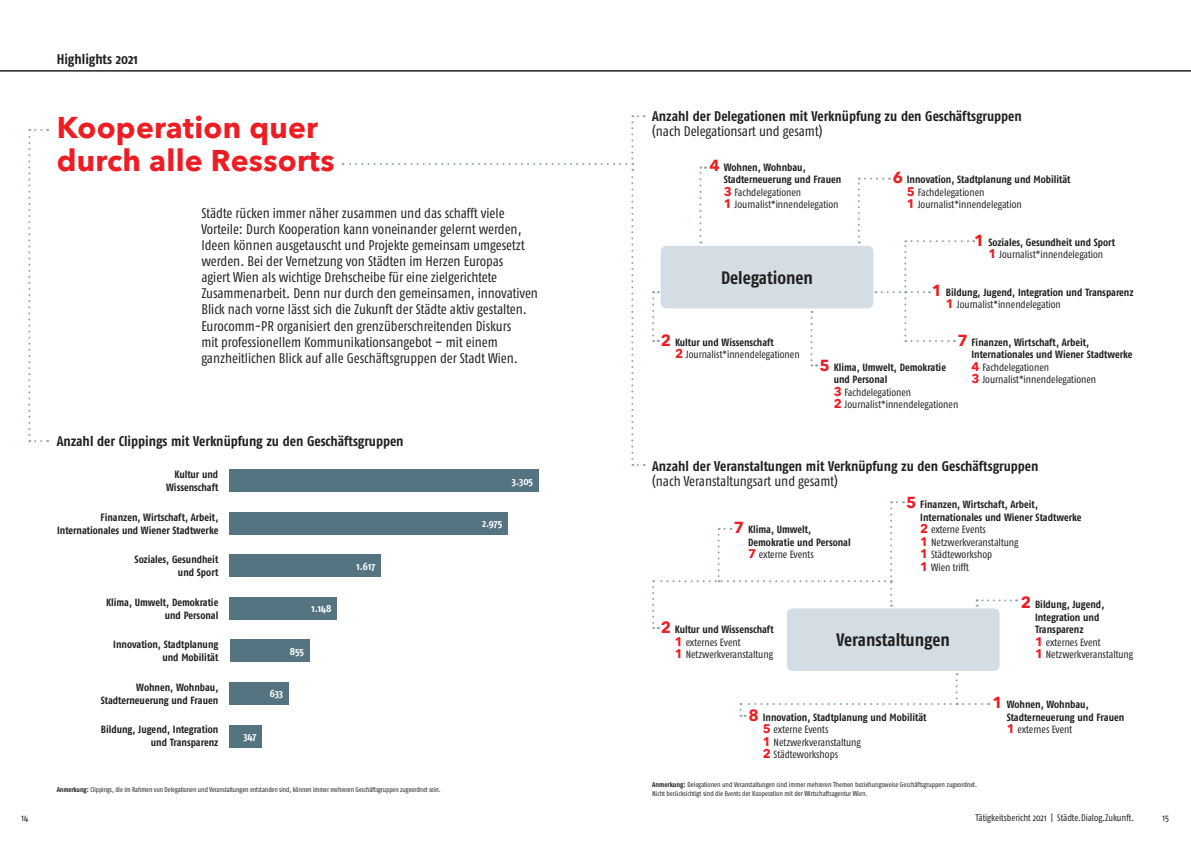
<style>
.page{position:relative;width:1191px;height:842px;background:#fff}
.page>*{position:absolute;margin:0;border:0;box-sizing:border-box;transform-origin:0 0}
.t1{font:700 30px/33px "Avenir Next";letter-spacing:.01em;color:#ee1d23}
.t2{font:700 18px "Fago Co";color:#231f20}
.t3{font:14px/16px "Fago Co";color:#231f20}
.t4{font:700 14px "Fago Co";letter-spacing:-.005em;color:#231f20}
.t5{font:700 10.5px/12.5px "Fago Co";color:#231f20;text-align:right}
.t6{font:10.5px/12.5px "Fago Co";color:#231f20}
.t7{font:700 10.5px "Fago Co";color:#fff}
.t8{font:9.5px "Fago Co";color:#231f20}
.t9{font:7px/9px "Fago Co";letter-spacing:-.005em;color:#231f20}
.s1{font-family:"Avenir Next";font-weight:700;font-size:16px;color:#ee1d23}
.s2{font-weight:700}
.s3{font-family:"Avenir Next";font-weight:700;font-size:12.5px;color:#ee1d23}
.s4{font-family:"Avenir Next";font-size:16px;color:#ee1d23}
.s5{font-family:"Avenir Next";font-size:12.5px;color:#ee1d23}
.s6{font-weight:400}
</style>
<div class="page">
<hr style="left:0;top:71px;width:1191px;height:1px;background:#231f20">
<svg style="left:28px;top:129px;width:20px;height:313px"></svg>
<svg style="left:342px;top:115px;width:302px;height:351px"></svg>
<div style="left:230px;top:512px;width:278px;height:23px;background:#557482"></div>
<div style="left:230px;top:597px;width:107px;height:23px;background:#557482"></div>
<div style="left:230px;top:682px;width:59px;height:23px;background:#557482"></div>
<div style="left:230px;top:725px;width:32px;height:22px;background:#557482"></div>
<div style="left:230px;top:469px;width:309px;height:23px;background:#557482"></div>
<div style="left:230px;top:555px;width:151px;height:22px;background:#557482"></div>
<div style="left:230px;top:640px;width:80px;height:22px;background:#557482"></div>
<svg style="left:975px;top:599px;width:42px;height:8px"></svg>
<div style="left:787px;top:608px;width:212px;height:63px;background:#d3dde3;border-radius:6px"></div>
<svg style="left:963px;top:703px;width:26px;height:2px"></svg>
<svg style="left:739px;top:673px;width:218px;height:44px"></svg>
<svg style="left:652px;top:501px;width:245px;height:128px"></svg>
<div style="left:660px;top:246px;width:213px;height:62px;background:#d3dde3;border-radius:6px"></div>
<svg style="left:652px;top:291px;width:7px;height:51px"></svg>
<svg style="left:810px;top:311px;width:7px;height:55px"></svg>
<svg style="left:699px;top:167px;width:7px;height:76px"></svg>
<svg style="left:857px;top:178px;width:2px;height:65px"></svg>
<svg style="left:865px;top:178px;width:25px;height:2px"></svg>
<svg style="left:875px;top:240px;width:99px;height:102px"></svg>
<h3 class="t4" style="left:57px;top:51px;width:83px">Highlights 2021</h3>
<h1 class="t1" style="left:57px;top:111px;width:279px">Kooperation quer durch alle Ressorts</h1>
<p class="t3" style="left:201px;top:205px;width:338px">Städte rücken immer näher zusammen und das schafft viele Vorteile: Durch Kooperation kann voneinander gelernt werden, Ideen können ausgetauscht und Projekte gemeinsam umgesetzt werden. Bei der Vernetzung von Städten im Herzen Europas<br>agiert Wien als wichtige Drehscheibe für eine zielgerichtete Zusammenarbeit. Denn nur durch den gemeinsamen, innovativen Blick nach vorne lässt sich die Zukunft der Städte aktiv gestalten.<br>Eurocomm-PR organisiert den grenzüberschreitenden Diskurs<br>mit professionellem Kommunikationsangebot – mit einem ganzheitlichen Blick auf alle Geschäftsgruppen der Stadt Wien.</p>
<h3 class="t4" style="left:57px;top:433px;width:348px">Anzahl der Clippings mit Verknüpfung zu den Geschäftsgruppen</h3>
<h3 class="t4" style="left:652px;top:108px;width:371px">Anzahl der Delegationen mit Verknüpfung zu den Geschäftsgruppen</h3>
<h3 class="t3" style="left:652px;top:123px;width:172px">(nach Delegationsart und gesamt)</h3>
<p class="t6" style="left:723px;top:161px;width:119px;text-indent:-14px"><span class="s1">4</span> <span class="s2">Wohnen, Wohnbau,<br>Stadterneuerung und Frauen<br></span><span class="s3">3</span> Fachdelegationen<br><span class="s3">1</span> Journalist*innendelegation</p>
<h2 class="t2" style="left:721px;top:267px;width:93px">Delegationen</h2>
<p class="t6" style="left:907px;top:173px;width:165px;text-indent:-14px"><span class="s1">6</span> <span class="s2">Innovation, Stadtplanung und Mobilität<br></span><span class="s3">5</span> Fachdelegationen<br><span class="s3">1</span> Journalist*innendelegation</p>
<p class="t5" style="left:974px;top:236px;width:143px;text-align:center"><span class="s4">1</span> Soziales, Gesundheit und Sport<br><span class="s5">1</span> <span class="s6">Journalist*innendelegation</span></p>
<p class="t5" style="left:946px;top:286px;width:189px;text-align:left;text-indent:-14px"><span class="s4">1</span> Bildung, Jugend, Integration und Transparenz<br><span class="s5">1</span> <span class="s6">Journalist*innendelegation</span></p>
<p class="t6" style="left:675px;top:336px;width:126px;text-indent:-14px"><span class="s1">2</span> <span class="s2">Kultur und Wissenschaft<br></span><span class="s3">2</span> Journalist*innendelegationen</p>
<p class="t5" style="left:971px;top:336px;width:163px;text-align:left;text-indent:-14px"><span class="s4">7</span> Finanzen, Wirtschaft, Arbeit,<br>Internationales und Wiener Stadtwerke<br><span class="s5">4</span> <span class="s6">Fachdelegationen<br></span><span class="s5">3</span> <span class="s6">Journalist*innendelegationen</span></p>
<p class="t6" style="left:833px;top:361px;width:126px;text-indent:-14px"><span class="s1">5</span> <span class="s2">Klima, Umwelt, Demokratie und Personal<br></span><span class="s3">3</span> Fachdelegationen<br><span class="s3">2</span> Journalist*innendelegationen</p>
<h3 class="t4" style="left:652px;top:458px;width:388px">Anzahl der Veranstaltungen mit Verknüpfung zu den Geschäftsgruppen</h3>
<h3 class="t3" style="left:652px;top:473px;width:187px">(nach Veranstaltungsart und gesamt)</h3>
<p class="t5" style="left:166px;top:468px;width:54px">Kultur und<br>Wissenschaft</p>
<p class="t5" style="left:57px;top:511px;width:163px">Finanzen, Wirtschaft, Arbeit,<br>Internationales und Wiener Stadtwerke</p>
<p class="t5" style="left:135px;top:553px;width:85px">Soziales, Gesundheit und Sport</p>
<p class="t5" style="left:106px;top:596px;width:114px">Klima, Umwelt, Demokratie und Personal</p>
<p class="t5" style="left:113px;top:638px;width:107px">Innovation, Stadtplanung und Mobilität</p>
<p class="t5" style="left:101px;top:681px;width:119px">Wohnen, Wohnbau,<br>Stadterneuerung und Frauen</p>
<p class="t5" style="left:101px;top:723px;width:119px">Bildung, Jugend, Integration und Transparenz</p>
<p class="t9" style="left:57px;top:785px;width:384px"><span class="s2">Anmerkung:</span> Clippings, die im Rahmen von Delegationen und Veranstaltungen entstanden sind, können immer mehreren Geschäftsgruppen zugeordnet sein.</p>
<p class="t9" style="left:652px;top:780px;width:325px"><span class="s2">Anmerkung:</span> Delegationen und Veranstaltungen sind immer mehreren Themen beziehungsweise Geschäftsgruppen zugeordnet.<br>Nicht berücksichtigt sind die Events der Kooperation mit der Wirtschaftsagentur Wien.</p>
<p class="t7" style="left:512px;top:475px;width:23px">3.305</p>
<p class="t5" style="left:920px;top:498px;width:163px;text-align:left;text-indent:-14px"><span class="s4">5</span> Finanzen, Wirtschaft, Arbeit,<br>Internationales und Wiener Stadtwerke<br><span class="s5">2</span> <span class="s6">externe Events<br></span><span class="s5">1</span> <span class="s6">Netzwerkveranstaltung<br></span><span class="s5">1</span> <span class="s6">Städteworkshop<br></span><span class="s5">1</span> <span class="s6">Wien trifft</span></p>
<p class="t7" style="left:482px;top:517px;width:22px">2.975</p>
<p class="t5" style="left:748px;top:523px;width:104px;text-align:left;text-indent:-14px"><span class="s4">7</span> Klima, Umwelt,<br>Demokratie und Personal<br><span class="s5">7</span> <span class="s6">externe Events</span></p>
<p class="t7" style="left:356px;top:560px;width:20px">1.617</p>
<p class="t5" style="left:1035px;top:598px;width:100px;text-align:left;text-indent:-14px"><span class="s4">2</span> Bildung, Jugend,<br>Integration und<br>Transparenz<br><span class="s5">1</span> <span class="s6">externes Event<br></span><span class="s5">1</span> <span class="s6">Netzwerkveranstaltung</span></p>
<p class="t5" style="left:1006px;top:698px;width:119px;text-align:left;text-indent:-14px"><span class="s4">1</span> Wohnen, Wohnbau,<br>Stadterneuerung und Frauen<br><span class="s5">1</span> <span class="s6">externes Event</span></p>
<p class="t7" style="left:311px;top:602px;width:21px">1.148</p>
<p class="t6" style="left:675px;top:623px;width:100px;text-indent:-14px"><span class="s1">2</span> <span class="s2">Kultur und Wissenschaft<br></span><span class="s3">1</span> externes Event<br><span class="s3">1</span> Netzwerkveranstaltung</p>
<h2 class="t2" style="left:836px;top:629px;width:115px">Veranstaltungen</h2>
<p class="t7" style="left:290px;top:645px;width:16px">855</p>
<p class="t7" style="left:270px;top:687px;width:15px">633</p>
<p class="t6" style="left:763px;top:711px;width:165px;text-indent:-14px"><span class="s1">8</span> <span class="s2">Innovation, Stadtplanung und Mobilität<br></span><span class="s3">5</span> externe Events<br><span class="s3">1</span> Netzwerkveranstaltung<br><span class="s3">2</span> Städteworkshops</p>
<p class="t7" style="left:243px;top:730px;width:14px">347</p>
<p class="t8" style="left:22px;top:812px;width:8px">14</p>
<p class="t8" style="left:975px;top:812px;width:160px">Tätigkeitsbericht 2021 | Städte.Dialog.Zukunft.</p>
<p class="t8" style="left:1162px;top:812px;width:8px">15</p>
</div>
